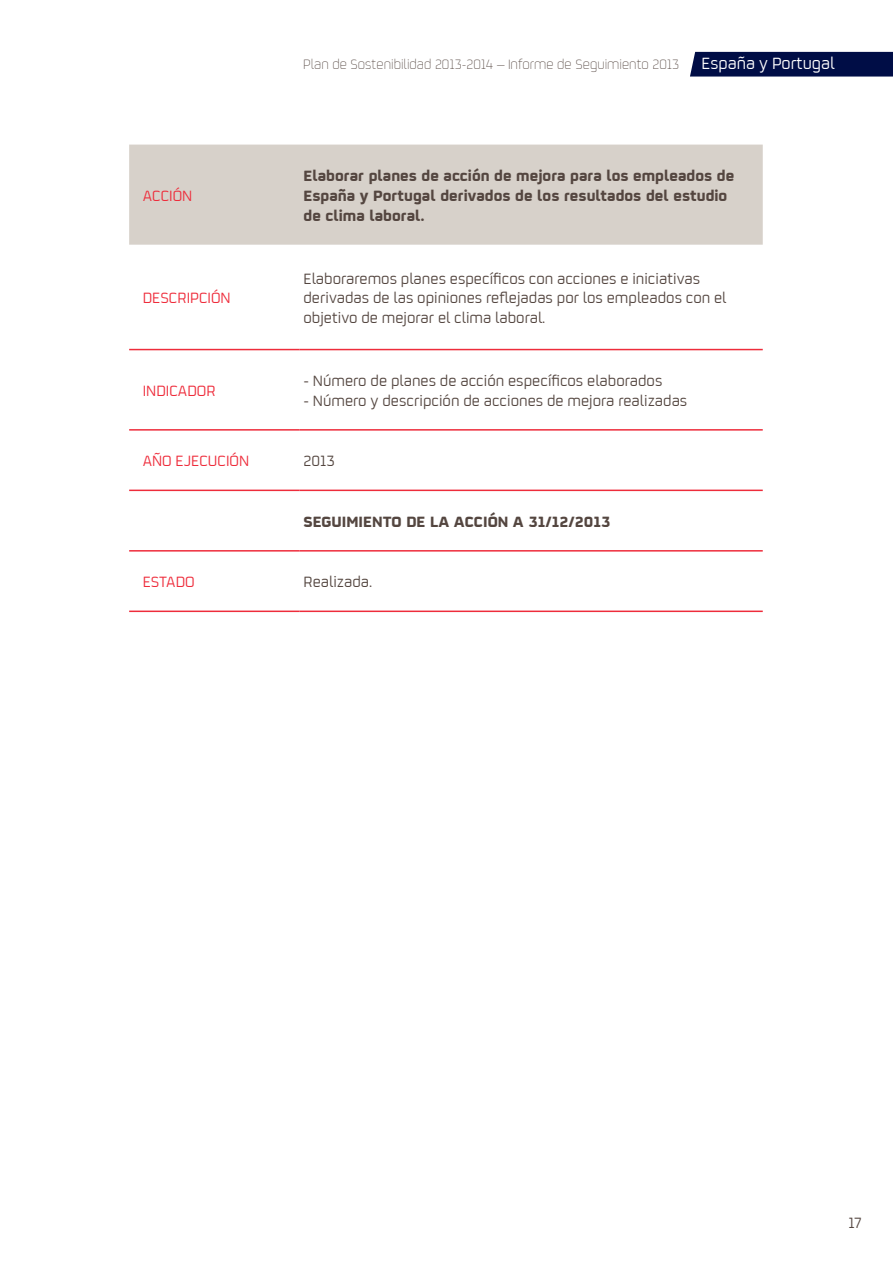
<style>
.page{position:relative;width:893px;height:1263px;background:#fff}
.page>*{position:absolute;margin:0;border:0;box-sizing:border-box;transform-origin:0 0}
.t1{font:16.5px/19.8px "Repsol";color:#544640}
.t2{font:700 16.5px/19.8px "Repsol";color:#544640}
.t3{font:16.5px "Repsol";color:#ee2c3b}
.t4{font:300 15px "Repsol";color:#544640}
.s1{font-weight:400;font-size:18px;color:#fff}
</style>
<div class="page">
<div style="left:690px;top:52px;width:203px;height:25px;background:#000d46"></div>
<div style="left:129px;top:145px;width:634px;height:100px;background:#d7d1ca"></div>
<hr style="left:129px;top:349px;width:170px;height:1px;background:#ee2c3b">
<hr style="left:299px;top:349px;width:464px;height:1px;background:#ee2c3b">
<hr style="left:129px;top:429px;width:170px;height:2px;background:#ee2c3b">
<hr style="left:299px;top:429px;width:464px;height:2px;background:#ee2c3b">
<hr style="left:129px;top:490px;width:170px;height:1px;background:#ee2c3b">
<hr style="left:299px;top:490px;width:464px;height:1px;background:#ee2c3b">
<hr style="left:129px;top:550px;width:170px;height:2px;background:#ee2c3b">
<hr style="left:299px;top:550px;width:464px;height:2px;background:#ee2c3b">
<hr style="left:129px;top:610px;width:170px;height:2px;background:#ee2c3b">
<hr style="left:299px;top:610px;width:464px;height:2px;background:#ee2c3b">
<p class="t3" style="left:143px;top:184px;width:51px">ACCIÓN</p>
<p class="t3" style="left:143px;top:287px;width:90px">DESCRIPCIÓN</p>
<p class="t3" style="left:143px;top:379px;width:74px">INDICADOR</p>
<p class="t4" style="left:303px;top:54px;width:533px">Plan de Sostenibilidad 2013-2014 – Informe de Seguimiento 2013 <span class="s1">España y Portugal</span></p>
<p class="t2" style="left:303px;top:164px;width:432px">Elaborar planes de acción de mejora para los empleados de<br>España y Portugal derivados de los resultados del estudio de clima laboral.</p>
<p class="t1" style="left:303px;top:267px;width:424px">Elaboraremos planes específicos con acciones e iniciativas derivadas de las opiniones reflejadas por los empleados con el objetivo de mejorar el clima laboral.</p>
<p class="t1" style="left:303px;top:370px;width:360px">- Número de planes de acción específicos elaborados</p>
<p class="t1" style="left:303px;top:390px;width:385px">- Número y descripción de acciones de mejora realizadas</p>
<p class="t3" style="left:143px;top:450px;width:108px">AÑO EJECUCIÓN</p>
<p class="t1" style="left:303px;top:450px;width:33px">2013</p>
<p class="t2" style="left:303px;top:509px;width:308px">SEGUIMIENTO DE LA ACCIÓN A 31/12/2013</p>
<p class="t3" style="left:143px;top:571px;width:53px">ESTADO</p>
<p class="t1" style="left:303px;top:571px;width:70px">Realizada.</p>
<p class="t1" style="left:848px;top:1211px;width:15px">17</p>
</div>
